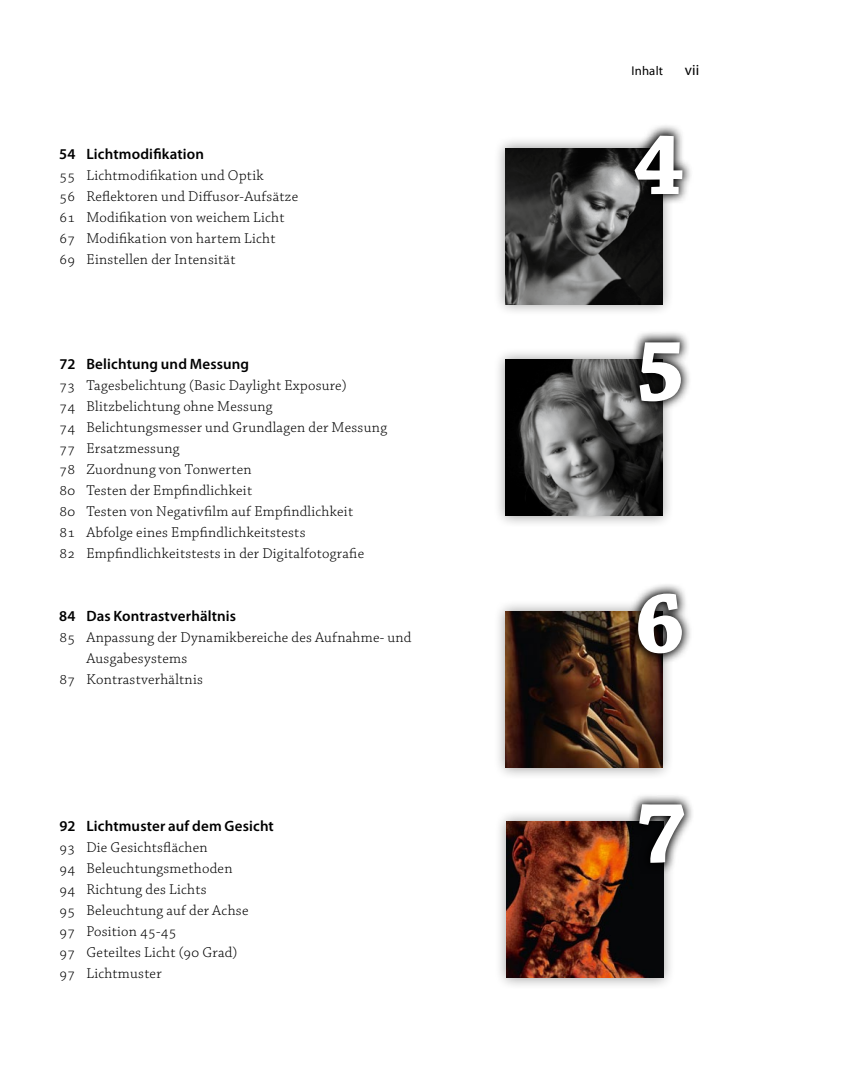
<style>
.page{position:relative;width:864px;height:1080px;background:#fff}
.page>*{position:absolute;margin:0;border:0;box-sizing:border-box;transform-origin:0 0}
.t1{font:700 90px "Chaparral Pro";color:#fff}
.t2{font:300 15px/21px "Chaparral Pro";letter-spacing:.015em;color:#000}
.t3{font:600 15px "Myriad Pro";letter-spacing:.01em;color:#000}
.t4{font:15px "Myriad Pro";color:#000}
.t5{font:12.75px "Myriad Pro";letter-spacing:.015em;color:#000}
</style>
<div class="page">
<div style="left:492px;top:135px;width:181px;height:181px;background:#000;opacity:.4"></div>
<img style="left:505px;top:148px;width:116px;height:157px">
<div style="left:492px;top:346px;width:181px;height:181px;background:#000;opacity:.4"></div>
<img style="left:505px;top:359px;width:116px;height:157px">
<div style="left:492px;top:598px;width:181px;height:181px;background:#000;opacity:.4"></div>
<img style="left:505px;top:611px;width:116px;height:157px">
<div style="left:494px;top:808px;width:180px;height:181px;background:#000;opacity:.4"></div>
<img style="left:507px;top:821px;width:156px;height:157px">
<svg style="left:621px;top:125px;width:71px;height:749px"></svg>
<p class="t3" style="left:59px;top:144px;width:146px">54 Lichtmodifikation</p>
<p class="t2" style="left:60px;top:165px;width:240px">55 Lichtmodifikation und Optik<br>56 Reflektoren und Diffusor-Aufsätze 61 Modifikation von weichem Licht 67 Modifikation von hartem Licht<br>69 Einstellen der Intensität</p>
<p class="t3" style="left:59px;top:354px;width:191px">72 Belichtung und Messung</p>
<p class="t2" style="left:60px;top:375px;width:329px">73 Tagesbelichtung (Basic Daylight Exposure)<br>74 Blitzbelichtung ohne Messung<br>74 Belichtungsmesser und Grundlagen der Messung 77 Ersatzmessung<br>78 Zuordnung von Tonwerten<br>80 Testen der Empfindlichkeit<br>80 Testen von Negativfilm auf Empfindlichkeit<br>81 Abfolge eines Empfindlichkeitstests<br>82 Empfindlichkeitstests in der Digitalfotografie</p>
<p class="t3" style="left:59px;top:606px;width:179px">84 Das Kontrastverhältnis</p>
<p class="t2" style="left:60px;top:627px;width:353px">85 Anpassung der Dynamikbereiche des Aufnahme- und</p>
<p class="t2" style="left:86px;top:648px;width:102px">Ausgabesystems</p>
<p class="t2" style="left:60px;top:669px;width:145px">87 Kontrastverhältnis</p>
<p class="t3" style="left:60px;top:816px;width:216px">92 Lichtmuster auf dem Gesicht</p>
<p class="t2" style="left:60px;top:837px;width:190px">93 Die Gesichtsflächen<br>94 Beleuchtungsmethoden<br>94 Richtung des Lichts<br>95 Beleuchtung auf der Achse<br>97 Position 45-45<br>97 Geteiltes Licht (90 Grad)<br>97 Lichtmuster</p>
<p class="t5" style="left:631px;top:63px;width:33px">Inhalt</p>
<p class="t4" style="left:685px;top:61px;width:16px">vii</p>
<h1 class="t1" style="left:633px;top:113px;width:52px">4</h1>
<h1 class="t1" style="left:635px;top:319px;width:52px">5</h1>
<h1 class="t1" style="left:634px;top:571px;width:52px">6</h1>
<h1 class="t1" style="left:636px;top:781px;width:52px">7</h1>
</div>
